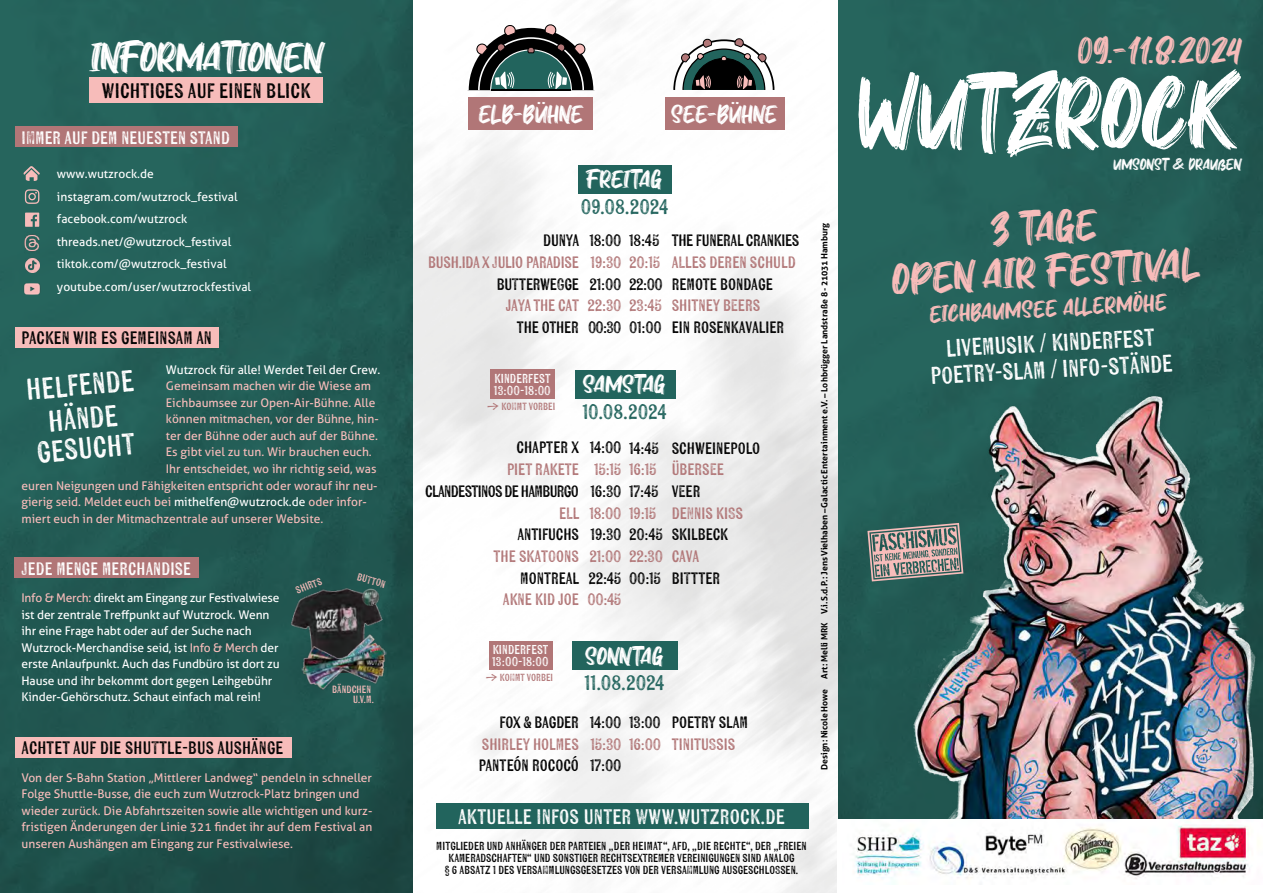
<style>
.page{position:relative;width:1263px;height:893px;background:#fff}
.page>*{position:absolute;margin:0;border:0;box-sizing:border-box;transform-origin:0 0}
.t1{font:90.3px "Zidan";letter-spacing:.01em;color:#fff}
.t2{font:39.45px/44.2px "Zidan";color:#f7bcba;text-align:center}
.t3{font:37.5px "Zidan";color:#fff}
.t4{font:32.25px "Zidan";letter-spacing:.03em;color:#f7bcba}
.t5{font:30.15px/33.3px "Kiln Sans";color:#fff;text-align:center}
.t6{font:24.3px/26.4px "Kiln Sans";color:#fff;text-align:center}
.t7{font:22.5px "Zidan";letter-spacing:.01em;color:#fff}
.t8{font:21.6px "Zidan";color:#f7bcba}
.t9{font:21px "Kiln Sans";letter-spacing:.01em;color:#fff}
.t10{font:21px "Kiln Sans";letter-spacing:.005em;color:#22645d}
.t11{font:21px "Kiln Sans";letter-spacing:.01em;color:#000}
.t12{font:18px "Kiln Sans";letter-spacing:.01em;color:#000}
.t13{font:18px "Kiln Sans";letter-spacing:.01em;color:#fff}
.t14{font:16.5px "Kiln Sans";letter-spacing:-.01em;color:#000}
.t15{font:16.5px "Kiln Sans";color:#b17677}
.t16{font:16.5px "Kiln Sans";letter-spacing:-.04em;color:#000}
.t17{font:14.4px "Zidan";letter-spacing:.01em;color:#fff}
.t18{font:13.05px/11.7px "Kiln Sans";letter-spacing:.01em;color:#fff}
.t19{font:12.9px/11.6px "Kiln Sans";letter-spacing:.01em;color:#fff}
.t20{font:12.45px "Zidan";color:#fff}
.t21{font:12px/16.5px "Aller";color:#f7bcba}
.t22{font:12px/16.5px "Aller";letter-spacing:-.01em;color:#fff}
.t23{font:11.7px/12px "Kiln Sans";color:#000;text-align:center}
.t24{font:10.5px/9.8px "Kiln Sans";letter-spacing:.01em;color:#f7bcba;text-align:right}
.t25{font:10.35px "Kiln Sans";letter-spacing:.01em;color:#b17677}
.t26{font:700 8.7px "Aller";color:#000}
.s1{color:#fff}
.s2{color:#f7bcba}
.s3{font-family:"Cotton";font-size:11.7px}
.s4{font-family:"Cotton";font-size:11.55px}
.s5{font-family:"Edo";font-size:16.05px}
</style>
<div class="page">
<img style="left:0;top:0;width:1263px;height:893px">
<img style="left:878px;top:370px;width:385px;height:449px">
<div style="left:837px;top:819px;width:426px;height:74px;background:#fff"></div>
<img style="left:855px;top:819px;width:394px;height:60px">
<div style="left:15px;top:126px;width:222px;height:21px;background:#b17677"></div>
<div style="left:15px;top:327px;width:203px;height:21px;background:#f7bcba"></div>
<div style="left:15px;top:557px;width:184px;height:21px;background:#b17677"></div>
<div style="left:15px;top:737px;width:276px;height:21px;background:#f7bcba"></div>
<div style="left:89px;top:77px;width:234px;height:26px;background:#f7bcba"></div>
<div style="left:665px;top:97px;width:119px;height:33px;background:#b17677"></div>
<div style="left:469px;top:97px;width:124px;height:33px;background:#b17677"></div>
<svg style="left:465px;top:23px;width:132px;height:69px"></svg>
<hr style="left:491px;top:90px;width:80px;height:1px;background:#000">
<svg style="left:672px;top:37px;width:103px;height:55px"></svg>
<img style="left:21px;top:278px;width:22px;height:22px">
<div style="left:437px;top:803px;width:372px;height:26px;background:#22645d"></div>
<svg style="left:23px;top:165px;width:17px;height:16px"></svg>
<svg style="left:25px;top:189px;width:14px;height:15px"></svg>
<svg style="left:25px;top:213px;width:14px;height:14px"></svg>
<img style="left:25px;top:259px;width:14px;height:14px">
<img style="left:24px;top:231px;width:16px;height:23px">
<img style="left:287px;top:570px;width:100px;height:106px">
<img style="left:299px;top:630px;width:90px;height:63px">
<img style="left:360px;top:587px;width:23px;height:23px">
<svg style="left:867px;top:523px;width:96px;height:58px;background:#8c8a86"></svg>
<div style="left:579px;top:165px;width:93px;height:29px;background:#22645d"></div>
<div style="left:575px;top:370px;width:101px;height:29px;background:#22645d"></div>
<div style="left:573px;top:641px;width:105px;height:29px;background:#22645d"></div>
<div style="left:489px;top:641px;width:64px;height:28px;background:#b17677"></div>
<div style="left:490px;top:370px;width:65px;height:29px;background:#b17677"></div>
<svg style="left:1134px;top:291px;width:7px;height:3px"></svg>
<h3 class="t3" style="left:91px;top:38px;width:234px">INFORMATIONEN</h3>
<h3 class="t11" style="left:102px;top:77px;width:210px">WICHTIGES AUF EINEN BLICK</h3>
<h3 class="t13" style="left:22px;top:126px;width:210px">IMMER AUF DEM NEUESTEN STAND</h3>
<p class="t22" style="left:57px;top:163px;width:196px;line-height:22.5px">www.wutzrock.de instagram.com/wutzrock_festival facebook.com/wutzrock threads.net/@wutzrock_festival tiktok.com/@wutzrock_festival youtube.com/user/wutzrockfestival</p>
<h3 class="t12" style="left:22px;top:327px;width:192px">PACKEN WIR ES GEMEINSAM AN</h3>
<p class="t22" style="left:166px;top:361px;width:216px">Wutzrock für alle! Werdet Teil der Crew.</p>
<p class="t21" style="left:166px;top:378px;width:207px">Gemeinsam machen wir die Wiese am</p>
<p class="t21" style="left:166px;top:394px;width:211px">Eichbaumsee zur Open-Air-Bühne. Alle</p>
<p class="t21" style="left:166px;top:411px;width:214px">können mitmachen, vor der Bühne, hin-</p>
<p class="t21" style="left:166px;top:427px;width:214px">ter der Bühne oder auch auf der Bühne.</p>
<p class="t21" style="left:166px;top:444px;width:207px">Es gibt viel zu tun. Wir brauchen euch.</p>
<p class="t21" style="left:166px;top:460px;width:212px">Ihr entscheidet, wo ihr richtig seid, was</p>
<p class="t21" style="left:22px;top:477px;width:358px">euren Neigungen und Fähigkeiten entspricht oder worauf ihr neu-</p>
<p class="t21" style="left:22px;top:494px;width:347px">gierig seid. Meldet euch bei <span class="s1">mithelfen@wutzrock.de</span> oder infor-</p>
<p class="t21" style="left:22px;top:510px;width:303px">miert euch in der Mitmachzentrale auf unserer Website.</p>
<h3 class="t5" style="left:25px;top:372px;width:109px;rotate:-5deg">HELFENDE<br>HÄNDE</h3>
<h3 class="t5" style="left:35px;top:435px;width:100px;rotate:-5deg">GESUCHT</h3>
<h3 class="t13" style="left:22px;top:557px;width:171px">JEDE MENGE MERCHANDISE</h3>
<p class="t22" style="left:22px;top:590px;width:259px"><span class="s2">Info &amp; Merch:</span> direkt am Eingang zur Festivalwiese ist der zentrale Treffpunkt auf Wutzrock. Wenn ihr eine Frage habt oder auf der Suche nach Wutzrock-Merchandise seid, ist <span class="s2">Info &amp; Merch</span> der erste Anlaufpunkt. Auch das Fundbüro ist dort zu Hause und ihr bekommt dort gegen Leihgebühr Kinder-Gehörschutz. Schaut einfach mal rein!</p>
<p class="t24" style="left:294px;top:586px;width:29px;rotate:-22deg">SHIRTS</p>
<p class="t24" style="left:359px;top:571px;width:31px;rotate:16deg">BUTT ON</p>
<p class="t24" style="left:332px;top:685px;width:43px">BÄNDCHEN<br>U.V.M.</p>
<h3 class="t12" style="left:22px;top:736px;width:263px">ACHTET AUF DIE SHUTTLE-BUS AUSHÄNGE</h3>
<p class="t21" style="left:22px;top:769px;width:352px">Von der S-Bahn Station „Mittlerer Landweg“ pendeln in schneller Folge Shuttle-Busse, die euch zum Wutzrock-Platz bringen und wieder zurück. Die Abfahrtszeiten sowie alle wichtigen und kurz&shy;fristigen Änderungen der Linie 321 findet ihr auf dem Festival an unseren Aushängen am Eingang zur Festivalwiese.</p>
<h3 class="t7" style="left:538px;top:84px;width:10px">..</h3>
<h3 class="t7" style="left:732px;top:84px;width:10px">..</h3>
<h3 class="t7" style="left:479px;top:103px;width:105px">ELB-BUHNE</h3>
<h3 class="t7" style="left:671px;top:103px;width:107px">SEE-BUHNE</h3>
<h3 class="t7" style="left:587px;top:168px;width:77px">FREITAG</h3>
<h3 class="t10" style="left:581px;top:193px;width:89px">09.08.2024</h3>
<h3 class="t14" style="left:543px;top:230px;width:80px">DUNYA 18:00</h3>
<h3 class="t15" style="left:428px;top:252px;width:195px">BUSH.IDA X JULIO PARADISE 19:30</h3>
<h3 class="t14" style="left:497px;top:273px;width:126px">BUTTERWEGGE 21:00</h3>
<h3 class="t15" style="left:506px;top:295px;width:117px">JAYA THE CAT 22:30</h3>
<h3 class="t14" style="left:517px;top:317px;width:106px">THE OTHER 00:30</h3>
<h3 class="t14" style="left:629px;top:230px;width:172px">18:45 THE FUNERAL CRANKIES</h3>
<h3 class="t15" style="left:629px;top:252px;width:168px">20:15 ALLES DEREN SCHULD</h3>
<h3 class="t14" style="left:629px;top:273px;width:145px">22:00 REMOTE BONDAGE</h3>
<h3 class="t15" style="left:629px;top:295px;width:133px">23:45 SHITNEY BEERS</h3>
<h3 class="t14" style="left:629px;top:317px;width:156px">01:00 EIN ROSENKAVALIER</h3>
<p class="t18" style="left:494px;top:372px;width:58px">KINDERFEST<br>13:00-18:00</p>
<p class="t25" style="left:488px;top:400px;width:69px"><span class="s3">&gt;</span> KOMMT VORBEI</p>
<h3 class="t7" style="left:583px;top:373px;width:84px">SAMSTAG</h3>
<h3 class="t10" style="left:582px;top:398px;width:86px">10.08.2024</h3>
<h3 class="t14" style="left:516px;top:437px;width:106px">CHAPTER X 14:00</h3>
<h3 class="t15" style="left:507px;top:459px;width:116px">PIET RAKETE 15:15</h3>
<h3 class="t16" style="left:425px;top:481px;width:198px">CLANDESTINOS DE HAMBURGO 16:30</h3>
<h3 class="t15" style="left:559px;top:502px;width:64px">ELL 18:00</h3>
<h3 class="t14" style="left:518px;top:524px;width:105px">ANTIFUCHS 19:30</h3>
<h3 class="t15" style="left:493px;top:546px;width:129px">THE SKATOONS 21:00</h3>
<h3 class="t14" style="left:520px;top:567px;width:103px">MONTREAL 22:45</h3>
<h3 class="t15" style="left:503px;top:589px;width:120px">AKNE KID JOE 00:45</h3>
<h3 class="t14" style="left:629px;top:437px;width:132px">14:45 SCHWEINEPOLO</h3>
<h3 class="t15" style="left:629px;top:459px;width:96px">16:15 ÜBERSEE</h3>
<h3 class="t14" style="left:629px;top:481px;width:73px">17:45 VEER</h3>
<h3 class="t15" style="left:629px;top:502px;width:115px">19:15 DENNIS KISS</h3>
<h3 class="t14" style="left:629px;top:524px;width:100px">20:45 SKILBECK</h3>
<h3 class="t15" style="left:629px;top:546px;width:71px">22:30 CAVA</h3>
<h3 class="t14" style="left:629px;top:567px;width:92px">00:15 BITTTER</h3>
<p class="t19" style="left:492px;top:644px;width:58px">KINDERFEST<br>13:00-18:00</p>
<p class="t25" style="left:486px;top:670px;width:69px"><span class="s4">&gt;</span> KOMMT VORBEI</p>
<h3 class="t7" style="left:585px;top:644px;width:80px">SONNTAG</h3>
<h3 class="t10" style="left:584px;top:669px;width:82px">11.08.2024</h3>
<h3 class="t14" style="left:499px;top:711px;width:124px">FOX &amp; BAGDER 14:00</h3>
<h3 class="t15" style="left:482px;top:733px;width:141px">SHIRLEY HOLMES 15:30</h3>
<h3 class="t14" style="left:479px;top:755px;width:144px">PANTEÓN ROCOCÓ 17:00</h3>
<h3 class="t14" style="left:629px;top:712px;width:120px">13:00 POETRY SLAM</h3>
<h3 class="t15" style="left:629px;top:733px;width:108px">16:00 TINITUSSIS</h3>
<h3 class="t9" style="left:458px;top:804px;width:328px">AKTUELLE INFOS UNTER WWW.WUTZROCK.DE</h3>
<p class="t23" style="left:436px;top:840px;width:372px">MITGLIEDER UND ANHÄNGER DER PARTEIEN „DER HEIMAT“, AFD, „DIE RECHTE“, DER „FREIEN<br>KAMERADSCHAFTEN“ UND SONSTIGER RECHTSEXTREMER VEREINIGUNGEN SIND ANALOG<br>§ 6 ABSATZ 1 DES VERSAMMLUNGSGESETZES VON DER VERSAMMLUNG AUSGESCHLOSSEN.</p>
<p class="t26" style="left:819px;top:770px;width:549px;rotate:-90deg">Design: Nicole Howe Art: Melli MRK V.i.S.d.P.: Jens Vielhaben – Galactic Entertainment e.V. – Lohbrügger Landstraße 8 - 21031 Hamburg</p>
<h3 class="t4" style="left:1078px;top:34px;width:164px">09.-11.8.2024</h3>
<h1 class="t1" style="left:859px;top:68px;width:382px">WUTZROCK</h1>
<p class="t17" style="left:1113px;top:157px;width:129px">UMSONST &amp; DRAU<span class="s5">ß</span>EN</p>
<h2 class="t2" style="left:889px;top:215px;width:310px;rotate:-3deg">3 TAGE<br>OPEN AIR FESTIVAL</h2>
<h3 class="t8" style="left:929px;top:304px;width:238px;rotate:-3deg">EICHBAUMSEE ALLERMOHE</h3>
<h3 class="t6" style="left:928px;top:336px;width:244px;rotate:-3deg">LIVEMUSIK / KINDERFEST<br>POETRY-SLAM / INFO-STÄNDE</h3>
<p class="t20" style="left:1037px;top:121px;width:14px">45</p>
</div>
